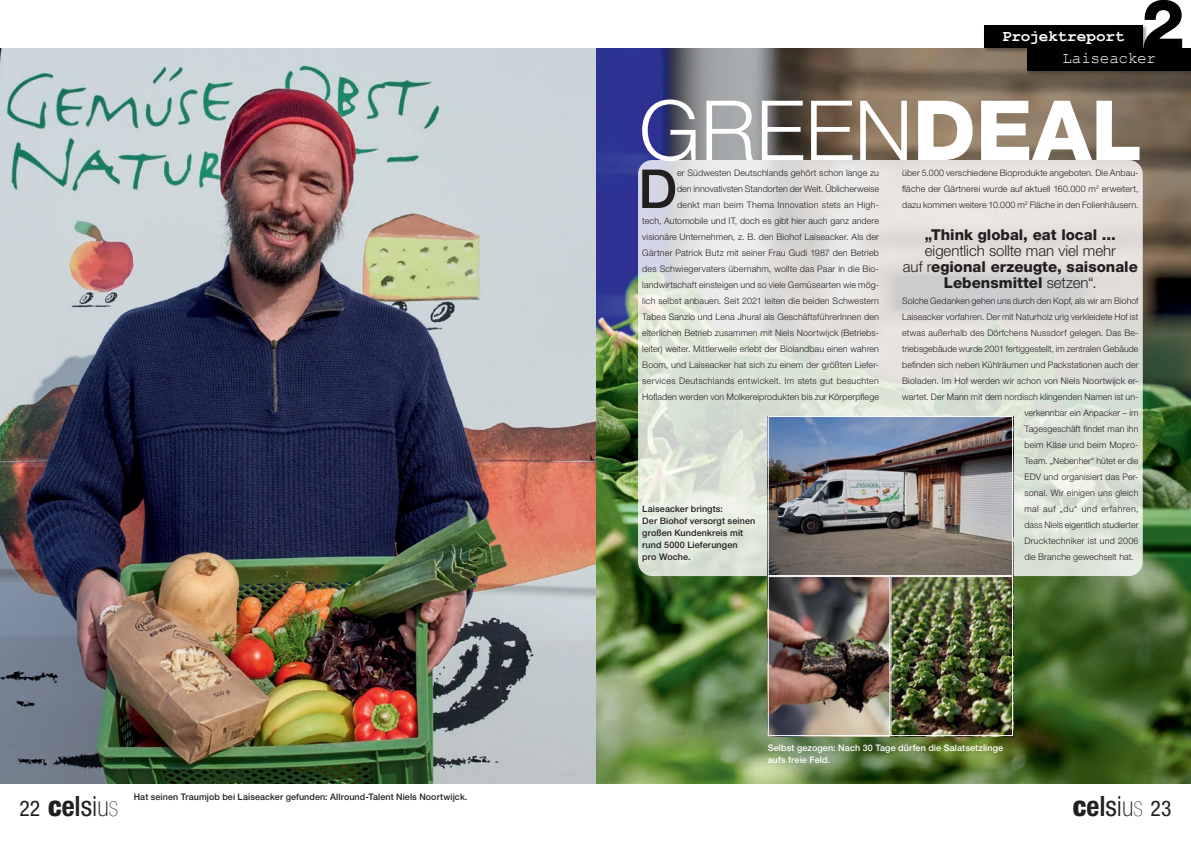
<style>
.page{position:relative;width:1191px;height:842px;background:#fff}
.page>*{position:absolute;margin:0;border:0;box-sizing:border-box;transform-origin:0 0}
.t1{font:300 83px "Helvetica Neue LT Std";color:#fff}
.t2{font:800 69.1px "Helvetica Neue LT Std";color:#010101}
.t3{font:500 53.8px "Helvetica Neue LT Std";color:#231f20}
.t4{font:condensed 21.6px "Helvetica Neue LT Std";color:#231f20}
.t5{font:700 16px "Courier New";letter-spacing:-.01em;color:#fff}
.t6{font:16px "Courier New";letter-spacing:-.015em;color:#fff}
.t7{font:300 15px/16px "Helvetica Neue LT Std";color:#231f20;text-align:center}
.t8{font:800 15px "Helvetica Neue LT Std";color:#231f20}
.t9{font:300 9px/16px "Helvetica Neue LT Std";letter-spacing:.015em;color:#231f20;text-align:right}
.t10{font:500 9px/12px "Helvetica Neue LT Std";letter-spacing:.01em;color:#231f20}
.t11{font:500 9px/12px "Helvetica Neue LT Std";letter-spacing:.01em;color:#fff}
.t12{font:300 9px "Helvetica Neue LT Std";letter-spacing:.05em;color:#231f20}
.s1{font-weight:800}
.s2{font-weight:900;font-size:28px}
.s3{font-weight:700;font-size:28px}
.s4{font-weight:500;font-size:28px}
.s5{font-size:28px}
.s6{font-weight:300;font-size:28px}
.s7{font-weight:100;font-size:28px}
.s8{font-weight:200;font-size:28px}
</style>
<div class="page">
<img style="left:0;top:48px;width:1191px;height:736px">
<svg style="left:638px;top:160px;width:504px;height:416px;background:#dfe1db"></svg>
<img style="left:769px;top:418px;width:242px;height:316px">
<div style="left:767px;top:416px;width:246px;height:160px;border:1px solid #fff"></div>
<div style="left:767px;top:576px;width:123px;height:160px;border:1px solid #fff"></div>
<div style="left:890px;top:576px;width:123px;height:160px;border:1px solid #fff"></div>
<div style="left:982px;top:24px;width:166px;height:29px;background:#231f20;opacity:.5"></div>
<div style="left:984px;top:26px;width:158px;height:22px;background:#010101"></div>
<div style="left:1026px;top:47px;width:165px;height:29px;background:#231f20;opacity:.5"></div>
<div style="left:1027px;top:48px;width:164px;height:23px;background:#010101"></div>
<h2 class="t2" style="left:1141px;top:-17px;width:45px">2</h2>
<h3 class="t5" style="left:1002px;top:26px;width:124px">Projektreport</h3>
<h3 class="t6" style="left:1062px;top:49px;width:95px">Laiseacker</h3>
<h1 class="t1" style="left:639px;top:80px;width:504px">GREEN<span class="s1">DEAL</span></h1>
<p class="t9" style="left:642px;top:165px;width:238px">er Südwesten Deutschlands gehört schon lange zu<br>den innovativsten Standorten der Welt. Üblicherweise<br>denkt man beim Thema Innovation stets an High-<br>tech, Automobile und IT, doch es gibt hier auch ganz andere visionäre Unternehmen, z. B. den Biohof Laiseacker. Als der Gärtner Patrick Butz mit seiner Frau Gudi 1987 den Betrieb des Schwiegervaters übernahm, wollte das Paar in die Bio&shy;landwirtschaft einsteigen und so viele Gemüsearten wie mög&shy;lich selbst anbauen. Seit 2021 leiten die beiden Schwestern Tabea Sanzio und Lena Jhural als GeschäftsführerInnen den elterlichen Betrieb zusammen mit Niels Noortwijck (Betriebs&shy;leiter) weiter. Mittlerweile erlebt der Biolandbau einen wahren Boom, und Laiseacker hat sich zu einem der größten Liefer&shy;services Deutschlands entwickelt. Im stets gut besuchten Hofladen werden von Molkereiprodukten bis zur Körperpflege</p>
<p class="t9" style="left:902px;top:165px;width:238px;text-align:justify">über 5.000 verschiedene Bioprodukte angeboten. Die Anbau&shy;fläche der Gärtnerei wurde auf aktuell 160.000 m<sup>2</sup> erweitert, dazu kommen weitere 10.000 m<sup>2</sup> Fläche in den Folienhäusern.</p>
<h3 class="t3" style="left:638px;top:157px;width:40px">D</h3>
<h3 class="t8" style="left:924px;top:226px;width:193px">„Think global, eat local ...</h3>
<h3 class="t7" style="left:903px;top:242px;width:236px">eigentlich sollte man viel mehr<br>auf r<span class="s1">egional erzeugte, saisonale<br>Lebensmittel</span> setzen“.</h3>
<p class="t9" style="left:902px;top:293px;width:238px">Solche Gedanken gehen uns durch den Kopf, als wir am Biohof</p>
<p class="t9" style="left:902px;top:309px;width:238px">Laiseacker vorfahren. Der mit Naturholz urig verkleidete Hof ist</p>
<p class="t9" style="left:902px;top:325px;width:238px">etwas außerhalb des Dörfchens Nussdorf gelegen. Das Be-</p>
<p class="t9" style="left:902px;top:341px;width:238px">triebsgebäude wurde 2001 fertiggestellt, im zentralen Gebäude</p>
<p class="t9" style="left:902px;top:357px;width:238px">befinden sich neben Kühlräumen und Packstationen auch der</p>
<p class="t9" style="left:902px;top:373px;width:238px">Bioladen. Im Hof werden wir schon von Niels Noortwijck er-</p>
<p class="t9" style="left:902px;top:389px;width:238px">wartet. Der Mann mit dem nordisch klingenden Namen ist un-</p>
<p class="t9" style="left:1024px;top:405px;width:116px">verkennbar ein Anpacker – im</p>
<p class="t9" style="left:1024px;top:421px;width:116px">Tagesgeschäft findet man ihn</p>
<p class="t9" style="left:1024px;top:437px;width:116px">beim Käse und beim Mopro-</p>
<p class="t9" style="left:1024px;top:453px;width:116px">Team. „Nebenher“ hütet er die</p>
<p class="t9" style="left:1024px;top:469px;width:116px">EDV und organisiert das Per-</p>
<p class="t9" style="left:1024px;top:485px;width:116px">sonal. Wir einigen uns gleich</p>
<p class="t12" style="left:1024px;top:503px;width:116px">mal auf „du“ und erfahren,</p>
<p class="t9" style="left:1024px;top:517px;width:116px">dass Niels eigentlich studierter</p>
<p class="t9" style="left:1024px;top:533px;width:116px">Drucktechniker ist und 2006</p>
<p class="t9" style="left:1024px;top:549px;width:111px">die Branche gewechselt hat.</p>
<p class="t10" style="left:642px;top:503px;width:115px">Laiseacker bringts:<br>Der Biohof versorgt seinen großen Kundenkreis mit rund 5000 Lieferungen<br>pro Woche.</p>
<p class="t11" style="left:767px;top:742px;width:237px">Selbst gezogen: Nach 30 Tage dürfen die Salatsetzlinge aufs freie Feld.</p>
<p class="t10" style="left:134px;top:790px;width:335px">Hat seinen Traumjob bei Laiseacker gefunden: Allround-Talent Niels Noortwijck.</p>
<h3 class="t4" style="left:20px;top:796px;width:100px">22 <span class="s2">c</span><span class="s3">e</span><span class="s4">l</span><span class="s5">s</span><span class="s6">i</span><span class="s7">u</span><span class="s8">s</span></h3>
<h3 class="t4" style="left:1073px;top:796px;width:100px"><span class="s2">c</span><span class="s3">e</span><span class="s4">l</span><span class="s5">s</span><span class="s6">i</span><span class="s7">u</span><span class="s8">s</span> 23</h3>
</div>
